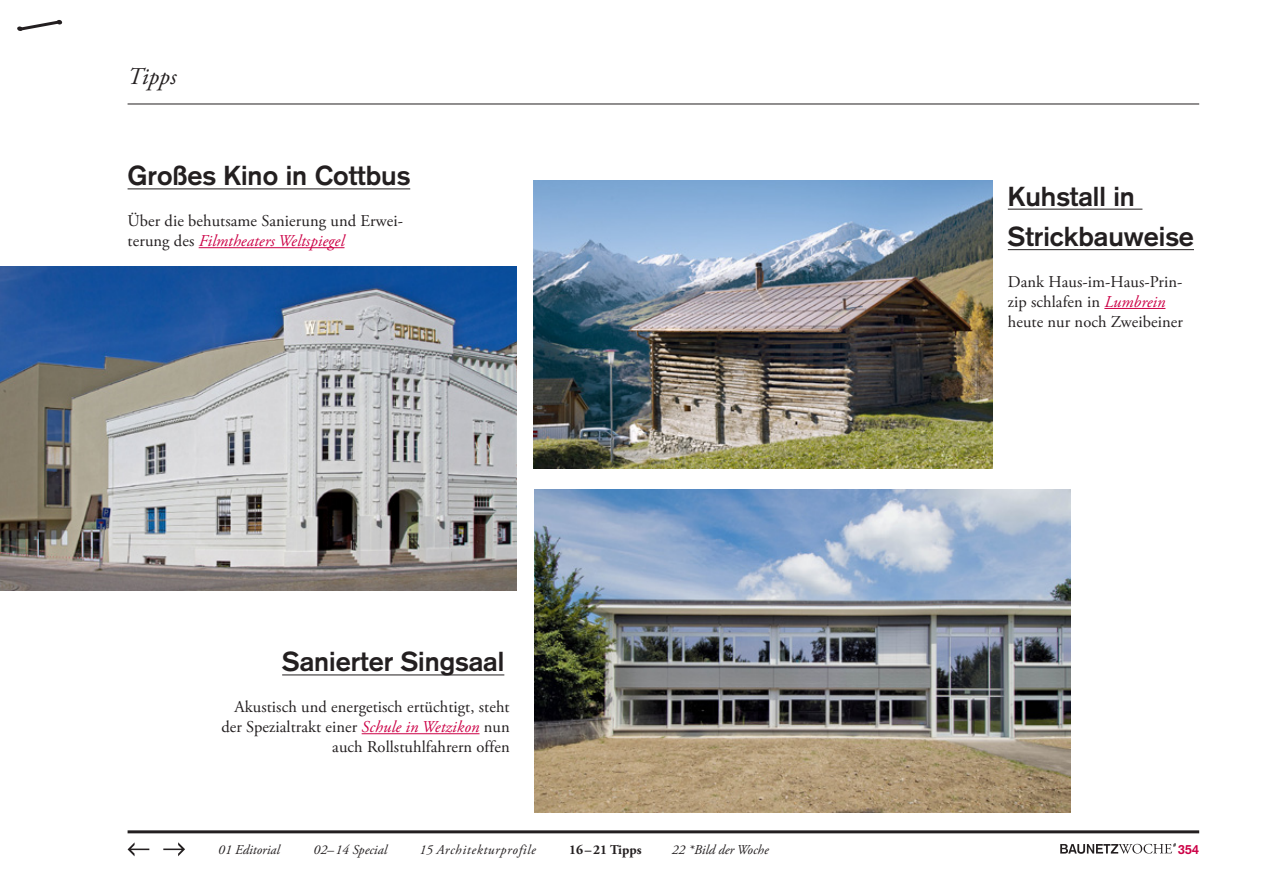
<style>
.page{position:relative;width:1263px;height:893px;background:#fff}
.page>*{position:absolute;margin:0;border:0;box-sizing:border-box;transform-origin:0 0}
.Headline_Normal{font:700 27px/40.5px "Akzidenz Grotesk";color:#231f20}
.Kategorie{font:italic 24px "Adobe Garamond Pro";color:#231f20}
.Fließtext_NEU{font:16.5px/20.2px "Adobe Garamond Pro";letter-spacing:.005em;color:#231f20}
.Navigation_Off{font:italic 13.5px "Adobe Garamond Pro";color:#231f20}
.Navigation_Off-2{font:italic 13.5px "Adobe Garamond Pro";letter-spacing:.05em;color:#231f20}
.Navigation_Off-3{font:700 13.5px "Adobe Garamond Pro";color:#231f20}
.t1{font:700 13.05px "Akzidenz Grotesk";color:#cc0046}
.s1{font-style:italic;color:#cc0046}
</style>
<div class="page">
<hr style="left:128px;top:830px;width:1071px;height:3px;background:#231f20">
<svg style="left:128px;top:842px;width:21px;height:14px"></svg>
<svg style="left:163px;top:842px;width:22px;height:14px"></svg>
<svg style="left:17px;top:20px;width:46px;height:11px"></svg>
<svg style="left:1060px;top:843px;width:116px;height:11px"></svg>
<img style="left:0;top:266px;width:517px;height:324px">
<img style="left:535px;top:489px;width:535px;height:324px">
<img style="left:534px;top:181px;width:459px;height:288px">
<hr style="left:128px;top:104px;width:1071px;height:1px;background:#231f20">
<hr style="left:199px;top:247px;width:145px;height:1px;background:#cc0046">
<hr style="left:128px;top:189px;width:282px;height:1px;background:#231f20">
<hr style="left:1104px;top:308px;width:61px;height:1px;background:#cc0046">
<hr style="left:1008px;top:209px;width:134px;height:1px;background:#231f20">
<hr style="left:1008px;top:249px;width:186px;height:1px;background:#231f20">
<hr style="left:362px;top:733px;width:117px;height:1px;background:#cc0046">
<hr style="left:282px;top:675px;width:222px;height:1px;background:#231f20">
<p class="Kategorie" style="left:128px;top:62px;width:50px">Tipps</p>
<p class="Headline_Normal" style="left:128px;top:155px;width:284px">Großes Kino in Cottbus</p>
<p class="Fließtext_NEU" style="left:128px;top:211px;width:277px">Über die behutsame Sanierung und Erwei&shy;terung des <span class="s1">Filmtheaters Weltspiegel</span></p>
<p class="Headline_Normal" style="left:282px;top:641px;width:224px">Sanierter Singsaal</p>
<p class="Fließtext_NEU" style="left:221px;top:697px;width:290px;text-align:right">Akustisch und energetisch ertüchtigt, steht der Spezialtrakt einer <span class="s1">Schule in Wetzikon</span> nun auch Rollstuhlfahrern offen</p>
<p class="Navigation_Off" style="left:218px;top:841px;width:63px">01 Editorial</p>
<p class="Navigation_Off" style="left:314px;top:841px;width:75px">02–14 Special</p>
<p class="Navigation_Off-2" style="left:419px;top:841px;width:118px">15 Architekturprofile</p>
<p class="Navigation_Off-3" style="left:569px;top:841px;width:74px">16–21 Tipps</p>
<p class="Navigation_Off" style="left:672px;top:841px;width:98px">22 *Bild der Woche</p>
<p class="Headline_Normal" style="left:1008px;top:176px;width:188px">Kuhstall in<br>Strickbauweise</p>
<p class="Fließtext_NEU" style="left:1008px;top:272px;width:177px">Dank Haus-im-Haus-Prin&shy;zip schlafen in <span class="s1">Lumbrein </span>heute nur noch Zweibeiner</p>
<p class="t1" style="left:1178px;top:841px;width:23px">354</p>
</div>
